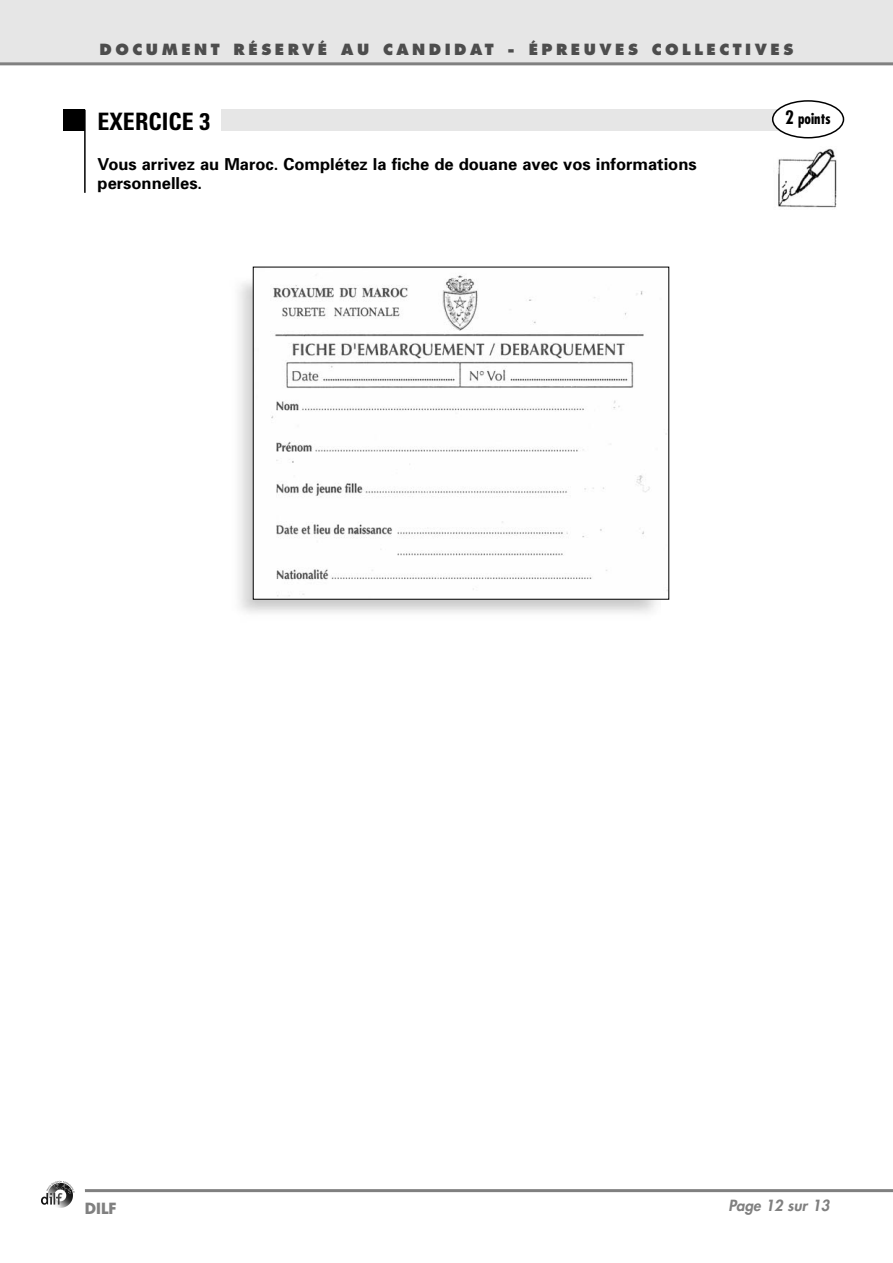
<style>
.page{position:relative;width:893px;height:1263px;background:#fff}
.page>*{position:absolute;margin:0;border:0;box-sizing:border-box;transform-origin:0 0}
.t1{font:700 condensed 24px "Univers";color:#000}
.t2{font:700 16.5px/19.5px "Univers";color:#000}
.t3{font:800 15px "Futura";letter-spacing:.235em;color:#4d4d4d}
.t4{font:italic 800 15px "Futura";color:#808080}
.t5{font:700 condensed 15px "Futura";color:#000}
.t6{font:700 15px "Futura";color:#808080}
.s1{font-size:18px}
</style>
<div class="page">
<img style="left:238px;top:276px;width:419px;height:337px">
<img style="left:255px;top:275px;width:412px;height:323px">
<div style="left:0;top:0;width:892px;height:64px;background:#e6e6e6"></div>
<hr style="left:85px;top:1189px;width:807px;height:3px;background:#808080">
<hr style="left:0;top:62px;width:892px;height:3px;background:#808080">
<img style="left:41px;top:1180px;width:34px;height:28px">
<div style="left:221px;top:110px;width:587px;height:21px;background:#e6e6e6"></div>
<svg style="left:772px;top:100px;width:72px;height:38px"></svg>
<div style="left:64px;top:110px;width:21px;height:21px;background:#000"></div>
<hr style="left:84px;top:110px;width:2px;height:83px;background:#000">
<img style="left:778px;top:148px;width:59px;height:60px">
<p class="t3" style="left:100px;top:43px;width:695px">DOCUMENT RÉSERVÉ AU CANDIDAT - ÉPREUVES COLLECTIVES</p>
<h1 class="t1" style="left:98px;top:112px;width:114px">EXERCICE 3</h1>
<p class="t2" style="left:98px;top:156px;width:600px">Vous arrivez au Maroc. Complétez la fiche de douane avec vos informations personnelles.</p>
<p class="t5" style="left:785px;top:112px;width:47px"><span class="s1">2</span> points</p>
<p class="t6" style="left:85px;top:1201px;width:33px">DILF</p>
<p class="t4" style="left:728px;top:1198px;width:102px">Page 12 sur 13</p>
</div>
